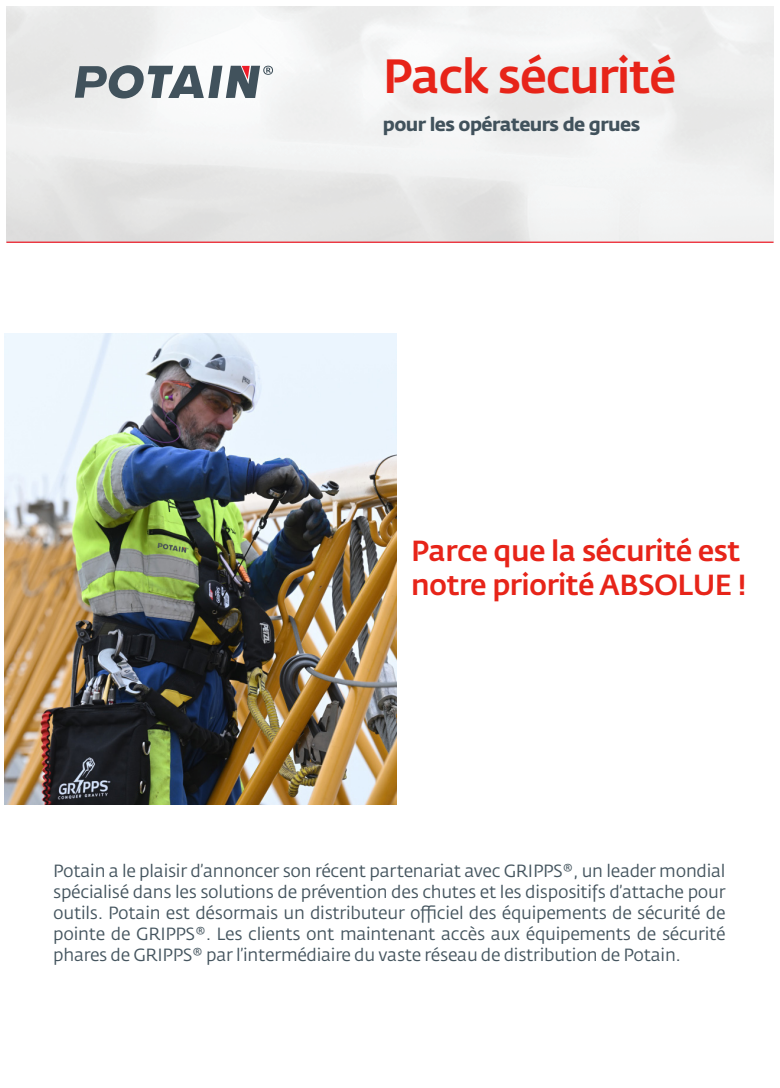
<style>
.page{position:relative;width:780px;height:1088px;background:#fff}
.page>*{position:absolute;margin:0;border:0;box-sizing:border-box;transform-origin:0 0}
.t1{font:500 47.5px "Fedra Sans Pro";letter-spacing:-.03em;color:#e72419}
.t2{font:500 28.75px/34.5px "Fedra Sans Pro";letter-spacing:-.02em;color:#e72419}
.t3{font:700 18.75px "Fedra Sans Pro";letter-spacing:-.03em;color:#41525c}
.t4{font:17.5px/21px "Fedra Sans Pro";letter-spacing:-.015em;color:#45555f;text-align:justify}
</style>
<div class="page">
<hr style="left:6px;top:242px;width:767px;height:1px;background:#ee1c28">
<svg style="left:75px;top:65px;width:198px;height:34px"></svg>
<img style="left:4px;top:333px;width:392px;height:471px">
<p class="t1" style="left:383px;top:47px;width:295px">Pack sécurité</p>
<p class="t3" style="left:383px;top:112px;width:259px">pour les opérateurs de grues</p>
<p class="t2" style="left:411px;top:533px;width:337px">Parce que la sécurité est notre priorité ABSOLUE !</p>
<p class="t4" style="left:53px;top:860px;width:674px">Potain a le plaisir d’annoncer son récent partenariat avec GRIPPS®, un leader mondial spécialisé dans les solutions de prévention des chutes et les dispositifs d’attache pour outils. Potain est désormais un distributeur officiel des équipements de sécurité de pointe de GRIPPS®. Les clients ont maintenant accès aux équipements de sécurité phares de GRIPPS® par l’intermédiaire du vaste réseau de distribution de Potain.</p>
</div>
